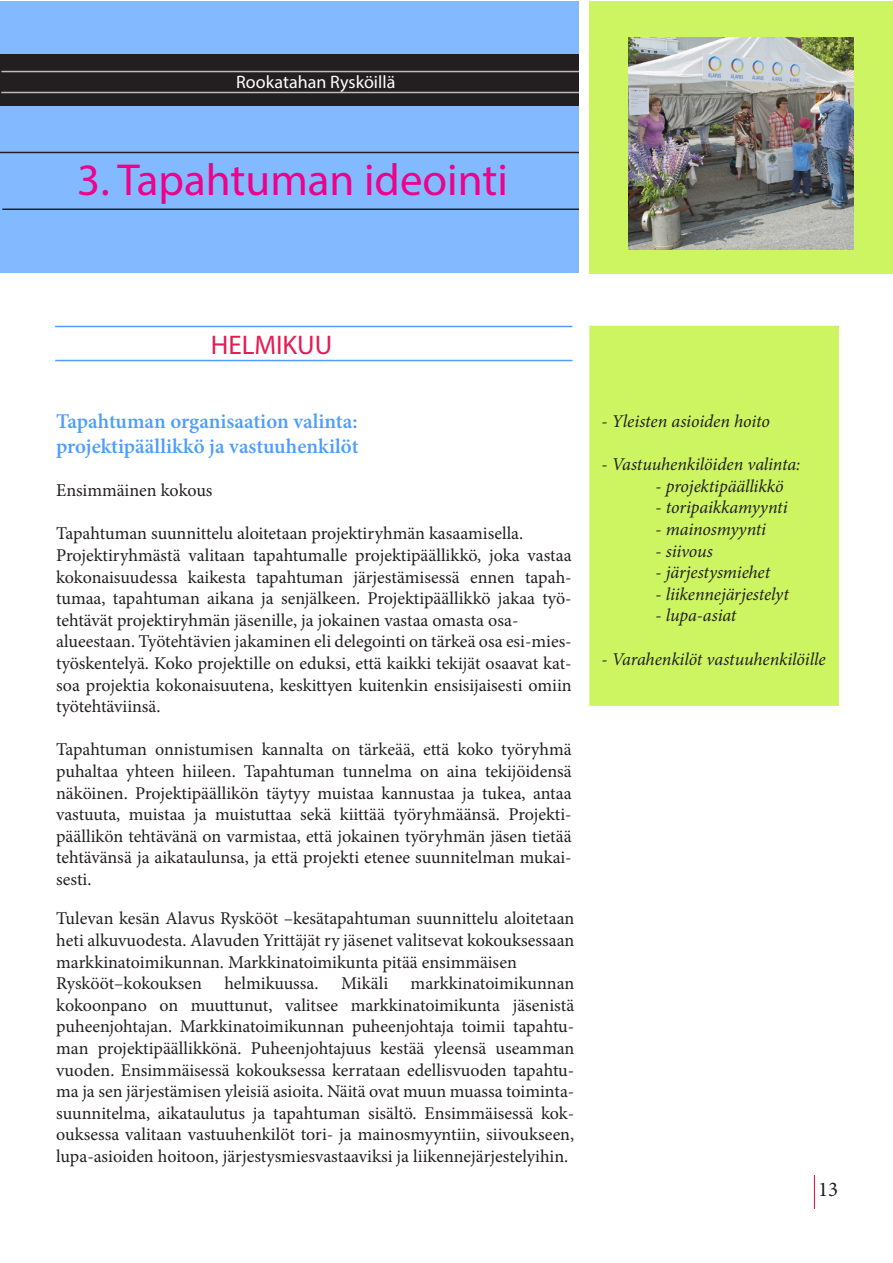
<style>
.page{position:relative;width:893px;height:1263px;background:#fff}
.page>*{position:absolute;margin:0;border:0;box-sizing:border-box;transform-origin:0 0}
.t1{font:45px "Myriad Pro";color:#ed028c}
.t2{font:27px "Myriad Pro";color:#e41c55}
.t3{font:600 21px/25.2px "Minion Pro";color:#4e9dff}
.t4{font:21px "Minion Pro";color:#231f20}
.t5{font:18px/21.6px "Minion Pro";color:#231f20}
.t6{font:italic 18px "Minion Pro";letter-spacing:-.01em;color:#231f20}
.t7{font:18px "Myriad Pro";color:#fff}
</style>
<div class="page">
<hr style="left:814px;top:1175px;width:1px;height:34px;background:#e41c55">
<hr style="left:55px;top:326px;width:517px;height:1px;background:#4e9dff">
<hr style="left:55px;top:360px;width:517px;height:1px;background:#4e9dff">
<div style="left:589px;top:1px;width:303px;height:272px;background:#cdf562"></div>
<div style="left:0;top:1px;width:579px;height:272px;background:#83baff"></div>
<hr style="left:2px;top:208px;width:577px;height:2px;background:#231f20">
<hr style="left:0;top:152px;width:579px;height:1px;background:#231f20">
<div style="left:0;top:55px;width:579px;height:51px;background:#231f20"></div>
<hr style="left:1px;top:92px;width:579px;height:1px;background:#fff">
<hr style="left:1px;top:71px;width:579px;height:1px;background:#fff">
<div style="left:589px;top:326px;width:250px;height:380px;background:#cdf562"></div>
<img style="left:628px;top:37px;width:225px;height:212px">
<p class="t7" style="left:236px;top:71px;width:161px">Rookatahan Rysköillä</p>
<h1 class="t1" style="left:77px;top:152px;width:432px">3. Tapahtuman ideointi</h1>
<h2 class="t2" style="left:211px;top:329px;width:123px">HELMIKUU</h2>
<p class="t3" style="left:56px;top:408px;width:304px">Tapahtuman organisaation valinta: projektipäällikkö ja vastuuhenkilöt</p>
<p class="t5" style="left:56px;top:480px;width:158px">Ensimmäinen kokous</p>
<p class="t5" style="left:56px;top:523px;width:517px">Tapahtuman suunnittelu aloitetaan projektiryhmän kasaamisella.<br>Projektiryhmästä valitaan tapahtumalle projektipäällikkö, joka vastaa kokonaisuudessa kaikesta tapahtuman järjestämisessä ennen tapah&shy;tumaa, tapahtuman aikana ja senjälkeen. Projektipäällikkö jakaa työ&shy;tehtävät projektiryhmän jäsenille, ja jokainen vastaa omasta osa&shy;alueestaan. Työtehtävien jakaminen eli delegointi on tärkeä osa esi-mies&shy;työskentelyä. Koko projektille on eduksi, että kaikki tekijät osaavat kat&shy;soa projektia kokonaisuutena, keskittyen kuitenkin ensisijaisesti omiin työtehtäviinsä.</p>
<p class="t5" style="left:56px;top:739px;width:517px;text-align:justify">Tapahtuman onnistumisen kannalta on tärkeää, että koko työryhmä puhaltaa yhteen hiileen. Tapahtuman tunnelma on aina tekijöidensä näköinen. Projektipäällikön täytyy muistaa kannustaa ja tukea, antaa vastuuta, muistaa ja muistuttaa sekä kiittää työryhmäänsä. Projekti&shy;päällikön tehtävänä on varmistaa, että jokainen työryhmän jäsen tietää tehtävänsä ja aikataulunsa, ja että projekti etenee suunnitelman mukai&shy;sesti.</p>
<p class="t5" style="left:56px;top:908px;width:520px">Tulevan kesän Alavus Ryskööt –kesätapahtuman suunnittelu aloitetaan heti alkuvuodesta. Alavuden Yrittäjät ry jäsenet valitsevat kokouksessaan markkinatoimikunnan. Markkinatoimikunta pitää ensimmäisen Ryskööt–kokouksen helmikuussa. Mikäli markkinatoimikunnan kokoonpano on muuttunut, valitsee markkinatoimikunta jäsenistä puheenjohtajan. Markkinatoimikunnan puheenjohtaja toimii tapahtu&shy;man projektipäällikkönä. Puheenjohtajuus kestää yleensä useamman vuoden. Ensimmäisessä kokouksessa kerrataan edellisvuoden tapahtu&shy;ma ja sen järjestämisen yleisiä asioita. Näitä ovat muun muassa toiminta&shy;suunnitelma, aikataulutus ja tapahtuman sisältö. Ensimmäisessä kok&shy;ouksessa valitaan vastuuhenkilöt tori- ja mainosmyyntiin, siivoukseen, lupa-asioiden hoitoon, järjestysmiesvastaaviksi ja liikennejärjestelyihin.</p>
<p class="t6" style="left:602px;top:409px;width:170px">- Yleisten asioiden hoito</p>
<p class="t6" style="left:602px;top:452px;width:200px">- Vastuuhenkilöiden valinta:</p>
<p class="t6" style="left:656px;top:474px;width:129px">- projektipäällikkö</p>
<p class="t6" style="left:656px;top:495px;width:133px">- toripaikkamyynti</p>
<p class="t6" style="left:656px;top:517px;width:112px">- mainosmyynti</p>
<p class="t6" style="left:656px;top:538px;width:59px">- siivous</p>
<p class="t6" style="left:656px;top:560px;width:116px">- järjestysmiehet</p>
<p class="t6" style="left:656px;top:582px;width:135px">- liikennejärjestelyt</p>
<p class="t6" style="left:656px;top:603px;width:82px">- lupa-asiat</p>
<p class="t6" style="left:602px;top:646px;width:226px">- Varahenkilöt vastuuhenkilöille</p>
<p class="t4" style="left:818px;top:1175px;width:22px">13</p>
</div>
